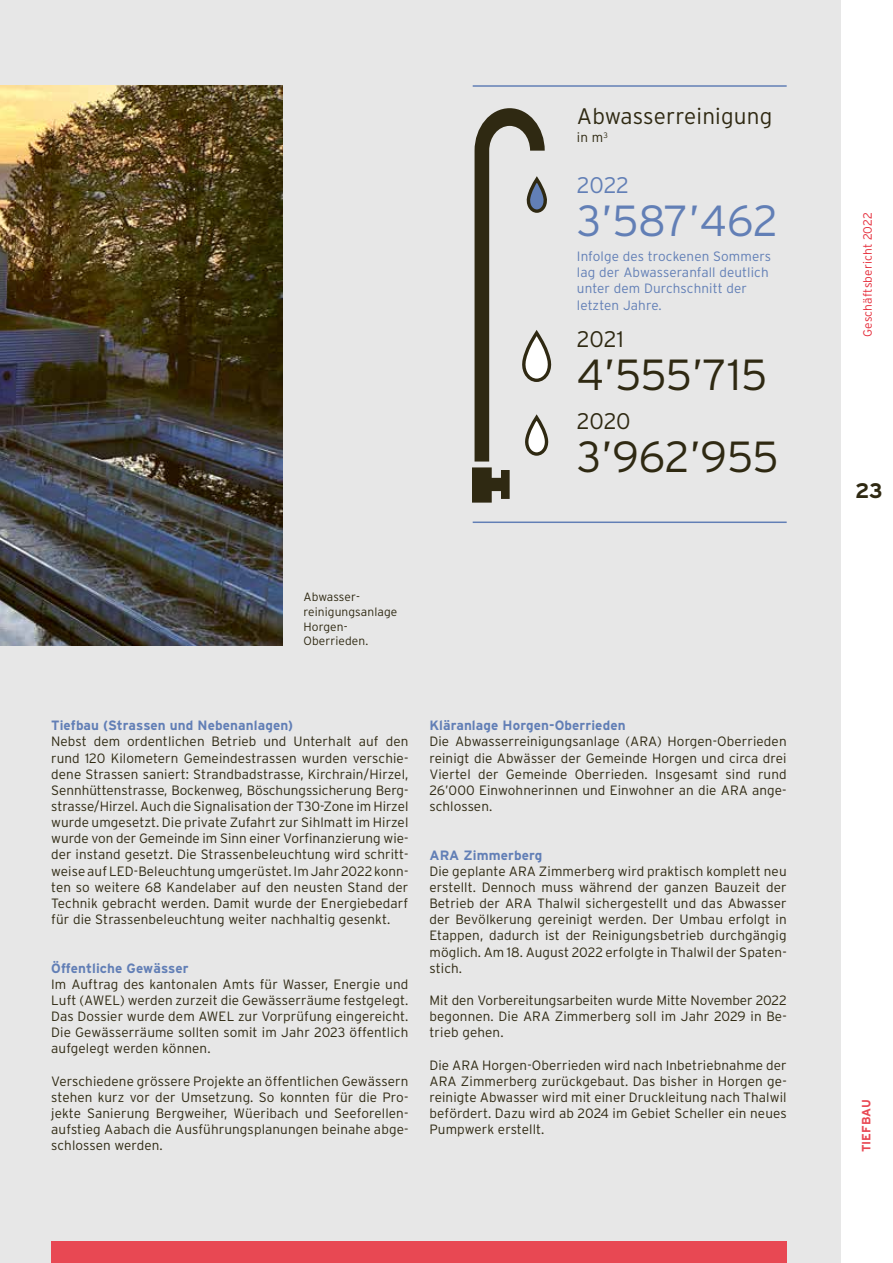
<style>
.page{position:relative;width:893px;height:1263px;background:#fff}
.page>*{position:absolute;margin:0;border:0;box-sizing:border-box;transform-origin:0 0}
.t1{font:300 43.5px "Interstate";letter-spacing:-.01em;color:#2f2912}
.t2{font:300 43.5px "Interstate";letter-spacing:-.015em;color:#627fb6}
.t3{font:300 22.5px "Interstate";letter-spacing:.01em;color:#2f2912}
.t4{font:300 22.5px "Interstate";color:#627fb6}
.t5{font:700 21px "Interstate";color:#2f2912}
.t6{font:300 13.5px/16.2px "Interstate";letter-spacing:.01em;color:#2f2912;text-align:justify}
.t7{font:700 13.5px "Interstate";letter-spacing:.01em;color:#627fb6}
.t8{font:300 13.5px/16.2px "Interstate";letter-spacing:.01em;color:#627fb6}
.t9{font:300 12px/14.7px "Interstate";letter-spacing:.01em;color:#2f2912}
.t10{font:300 12px "Interstate";letter-spacing:.01em;color:#e52c3a}
.t11{font:700 12px "Interstate";letter-spacing:.01em;color:#e84853}
</style>
<div class="page">
<div style="left:0;top:0;width:841px;height:1263px;background:#e7e7e7"></div>
<div style="left:51px;top:1242px;width:736px;height:21px;background:#e84853"></div>
<img style="left:0;top:85px;width:282px;height:560px">
<svg style="left:472px;top:467px;width:38px;height:36px"></svg>
<hr style="left:473px;top:85px;width:314px;height:2px;background:#627fb6">
<hr style="left:473px;top:521px;width:314px;height:2px;background:#627fb6">
<svg style="left:475px;top:108px;width:77px;height:353px"></svg>
<h2 class="t3" style="left:577px;top:102px;width:197px">Abwasserreinigung</h2>
<p class="t6" style="left:577px;top:129px;width:32px">in m<sup>3</sup></p>
<h2 class="t4" style="left:577px;top:172px;width:54px">2022</h2>
<h1 class="t2" style="left:577px;top:194px;width:203px">3’587’462</h1>
<p class="t8" style="left:577px;top:248px;width:196px">Infolge des trockenen Sommers lag der Abwasseranfall deutlich unter dem Durchschnitt der letzten Jahre.</p>
<h2 class="t3" style="left:577px;top:325px;width:48px">2021</h2>
<h1 class="t1" style="left:577px;top:348px;width:192px">4’555’715</h1>
<h2 class="t3" style="left:577px;top:408px;width:55px">2020</h2>
<h1 class="t1" style="left:577px;top:430px;width:203px">3’962’955</h1>
<p class="t9" style="left:303px;top:590px;width:95px">Abwasser&shy;reinigungsanlage<br>Horgen-<br>Oberrieden.</p>
<p class="t7" style="left:51px;top:718px;width:243px">Tiefbau (Strassen und Nebenanlagen)</p>
<p class="t6" style="left:51px;top:733px;width:359px">Nebst dem ordentlichen Betrieb und Unterhalt auf den rund 120 Kilometern Gemeindestrassen wurden verschie&shy;dene Strassen saniert: Strandbadstrasse, Kirchrain/Hirzel, Sennhüttenstrasse, Bockenweg, Böschungssicherung Berg&shy;strasse/Hirzel. Auch die Signalisation der T30-Zone im Hirzel wurde umgesetzt. Die private Zufahrt zur Sihlmatt im Hirzel wurde von der Gemeinde im Sinn einer Vorfinanzierung wie&shy;der instand gesetzt. Die Strassenbeleuchtung wird schritt&shy;weise auf LED-Beleuchtung umgerüstet. Im Jahr 2022 konn&shy;ten so weitere 68 Kandelaber auf den neusten Stand der Technik gebracht werden. Damit wurde der Energiebedarf für die Strassenbeleuchtung weiter nachhaltig gesenkt.</p>
<p class="t7" style="left:51px;top:960px;width:139px">Öffentliche Gewässer</p>
<p class="t6" style="left:51px;top:976px;width:359px">Im Auftrag des kantonalen Amts für Wasser, Energie und Luft (AWEL) werden zurzeit die Gewässerräume festgelegt.<br>Das Dossier wurde dem AWEL zur Vorprüfung eingereicht.<br>Die Gewässerräume sollten somit im Jahr 2023 öffentlich aufgelegt werden können.</p>
<p class="t6" style="left:51px;top:1073px;width:359px">Verschiedene grössere Projekte an öffentlichen Gewässern stehen kurz vor der Umsetzung. So konnten für die Pro&shy;jekte Sanierung Bergweiher, Wüeribach und Seeforellen&shy;aufstieg Aabach die Ausführungsplanungen beinahe abge&shy;schlossen werden.</p>
<p class="t7" style="left:429px;top:718px;width:198px">Kläranlage Horgen-Oberrieden</p>
<p class="t6" style="left:429px;top:733px;width:359px">Die Abwasserreinigungsanlage (ARA) Horgen-Oberrieden reinigt die Abwässer der Gemeinde Horgen und circa drei Viertel der Gemeinde Oberrieden. Insgesamt sind rund 26’000 Einwohnerinnen und Einwohner an die ARA ange&shy;schlossen.</p>
<p class="t7" style="left:429px;top:847px;width:114px">ARA Zimmerberg</p>
<p class="t6" style="left:429px;top:863px;width:359px">Die geplante ARA Zimmerberg wird praktisch komplett neu erstellt. Dennoch muss während der ganzen Bauzeit der Betrieb der ARA Thalwil sichergestellt und das Abwasser der Bevölkerung gereinigt werden. Der Umbau erfolgt in Etappen, dadurch ist der Reinigungsbetrieb durchgängig möglich. Am 18. August 2022 erfolgte in Thalwil der Spaten&shy;stich.</p>
<p class="t6" style="left:429px;top:992px;width:359px">Mit den Vorbereitungsarbeiten wurde Mitte November 2022 begonnen. Die ARA Zimmerberg soll im Jahr 2029 in Be&shy;trieb gehen.</p>
<p class="t6" style="left:429px;top:1057px;width:359px">Die ARA Horgen-Oberrieden wird nach Inbetriebnahme der ARA Zimmerberg zurückgebaut. Das bisher in Horgen ge&shy;reinigte Abwasser wird mit einer Druckleitung nach Thalwil befördert. Dazu wird ab 2024 im Gebiet Scheller ein neues Pumpwerk erstellt.</p>
<p class="t10" style="left:860px;top:337px;width:126px;rotate:-90deg">Geschäftsbericht 2022</p>
<h3 class="t5" style="left:855px;top:479px;width:29px">23</h3>
<p class="t11" style="left:860px;top:1152px;width:55px;rotate:-90deg">TIEFBAU</p>
</div>
